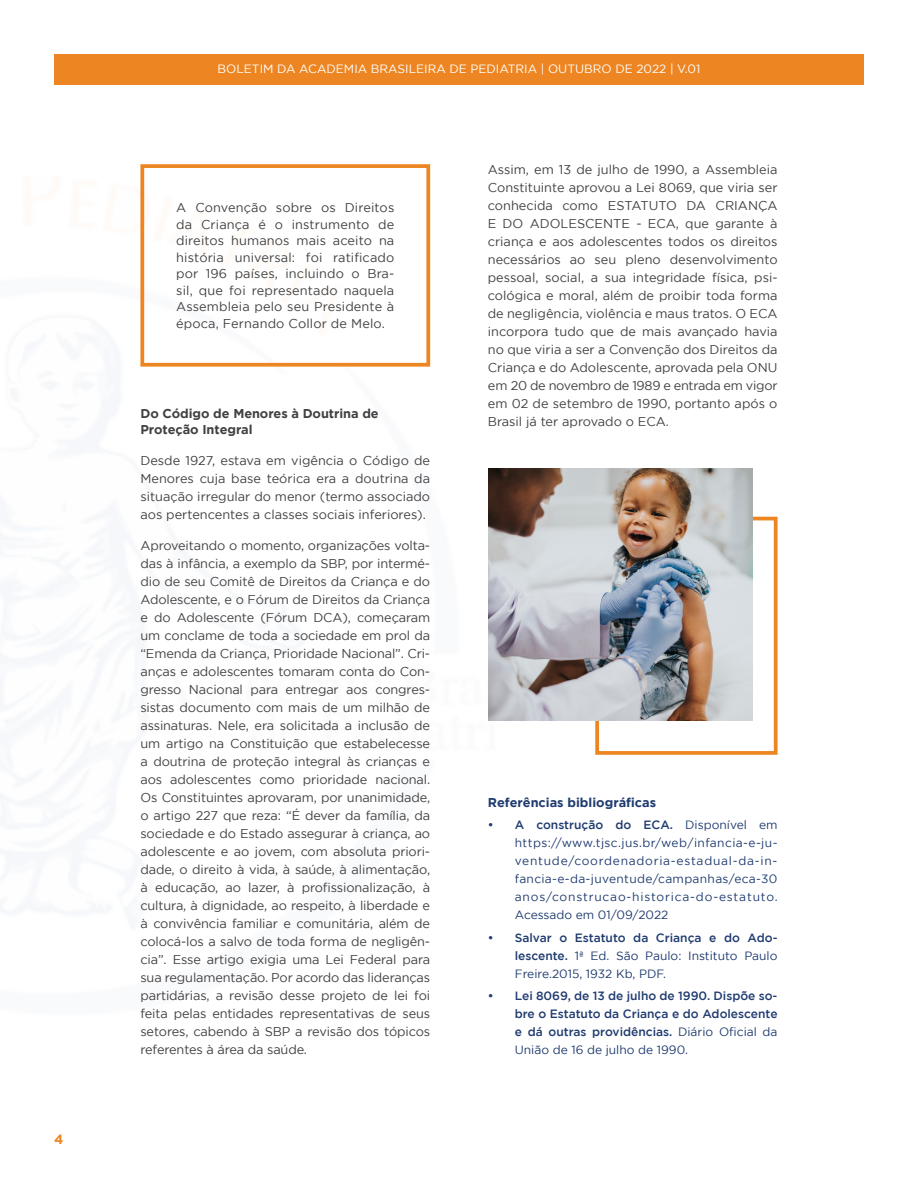
<style>
.page{position:relative;width:918px;height:1188px;background:#fff}
.page>*{position:absolute;margin:0;border:0;box-sizing:border-box;transform-origin:0 0}
.t1{font:700 13.5px "Gotham";color:#ed8622}
.t2{font:12.75px/18px "Gotham";color:#414042;text-align:justify}
.t3{font:700 12.75px/16.5px "Gotham";letter-spacing:-.005em;color:#414042}
.t4{font:700 12.75px "Gotham";color:#1f3b70}
.t5{font:12px/18px "Gotham";color:#1f3b70;text-align:justify}
.t6{font:500 12px/18px "Gotham";color:#1f3b70;text-align:justify}
.t7{font:12px "Gotham";color:#fff}
.s1{font-weight:500}
.s2{font-weight:400}
</style>
<div class="page">
<div style="left:54px;top:54px;width:810px;height:30px;background:#ed8622"></div>
<div style="left:140px;top:164px;width:290px;height:203px;border:4px solid #ed8622"></div>
<div style="left:595px;top:517px;width:183px;height:238px;border:4px solid #ed8622"></div>
<img style="left:489px;top:469px;width:264px;height:251px">
<p class="t1" style="left:54px;top:1131px;width:11px">4</p>
<p class="t7" style="left:218px;top:62px;width:484px">BOLETIM DA ACADEMIA BRASILEIRA DE PEDIATRIA | OUTUBRO DE 2022 | V.01</p>
<p class="t2" style="left:176px;top:199px;width:220px;line-height:16.5px">A Convenção sobre os Direitos da Criança é o instrumento de direitos humanos mais aceito na história universal: foi ratificado por 196 países, incluindo o Bra&shy;sil, que foi representado naquela Assembleia pelo seu Presidente à época, Fernando Collor de Melo.</p>
<p class="t3" style="left:140px;top:405px;width:240px">Do Código de Menores à Doutrina de<br>Proteção Integral</p>
<p class="t2" style="left:140px;top:451px;width:291px">Desde 1927, estava em vigência o Código de Menores cuja base teórica era a doutrina da situação irregular do menor (termo associado aos pertencentes a classes sociais inferiores).</p>
<p class="t2" style="left:140px;top:536px;width:291px">Aproveitando o momento, organizações volta&shy;das à infância, a exemplo da SBP, por intermé&shy;dio de seu Comitê de Direitos da Criança e do Adolescente, e o Fórum de Direitos da Criança e do Adolescente (Fórum DCA), começaram um conclame de toda a sociedade em prol da “Emenda da Criança, Prioridade Nacional”. Cri&shy;anças e adolescentes tomaram conta do Con&shy;gresso Nacional para entregar aos congres&shy;sistas documento com mais de um milhão de assinaturas. Nele, era solicitada a inclusão de um artigo na Constituição que estabelecesse a doutrina de proteção integral às crianças e aos adolescentes como prioridade nacional.<br>Os Constituintes aprovaram, por unanimidade, o artigo 227 que reza: “É dever da família, da sociedade e do Estado assegurar à criança, ao adolescente e ao jovem, com absoluta priori&shy;dade, o direito à vida, à saúde, à alimentação, à educação, ao lazer, à profissionalização, à cultura, à dignidade, ao respeito, à liberdade e à convivência familiar e comunitária, além de colocá-los a salvo de toda forma de negligên&shy;cia”. Esse artigo exigia uma Lei Federal para sua regulamentação. Por acordo das lideranças partidárias, a revisão desse projeto de lei foi feita pelas entidades representativas de seus setores, cabendo à SBP a revisão dos tópicos referentes à área da saúde.</p>
<p class="t2" style="left:488px;top:160px;width:291px">Assim, em 13 de julho de 1990, a Assembleia Constituinte aprovou a Lei 8069, que viria ser conhecida como ESTATUTO DA CRIANÇA E DO ADOLESCENTE - ECA, que garante à criança e aos adolescentes todos os direitos necessários ao seu pleno desenvolvimento pessoal, social, a sua integridade física, psi&shy;cológica e moral, além de proibir toda forma de negligência, violência e maus tratos. O ECA incorpora tudo que de mais avançado havia no que viria a ser a Convenção dos Direitos da Criança e do Adolescente, aprovada pela ONU em 20 de novembro de 1989 e entrada em vigor em 02 de setembro de 1990, portanto após o Brasil já ter aprovado o ECA.</p>
<p class="t4" style="left:488px;top:795px;width:170px">Referências bibliográficas</p>
<p class="t5" style="left:515px;top:816px;width:264px;text-indent:-27px"><span class="s1">• A construção do ECA.</span> Disponível em https://www.tjsc.jus.br/web/infancia-e-ju&shy;ventude/coordenadoria-estadual-da-in&shy;fancia-e-da-juventude/campanhas/eca-30 anos/construcao-historica-do-estatuto.<br>Acessado em 01/09/2022</p>
<p class="t5" style="left:515px;top:928px;width:264px;text-indent:-27px"><span class="s1">• Salvar o Estatuto da Criança e do Ado&shy;lescente.</span> 1ª Ed. São Paulo: Instituto Paulo Freire.2015, 1932 Kb, PDF.</p>
<p class="t6" style="left:515px;top:986px;width:264px;text-indent:-27px">• Lei 8069, de 13 de julho de 1990. Dispõe so&shy;bre o Estatuto da Criança e do Adolescente e dá outras providências. <span class="s2">Diário Oficial da União de 16 de julho de 1990.</span></p>
</div>
